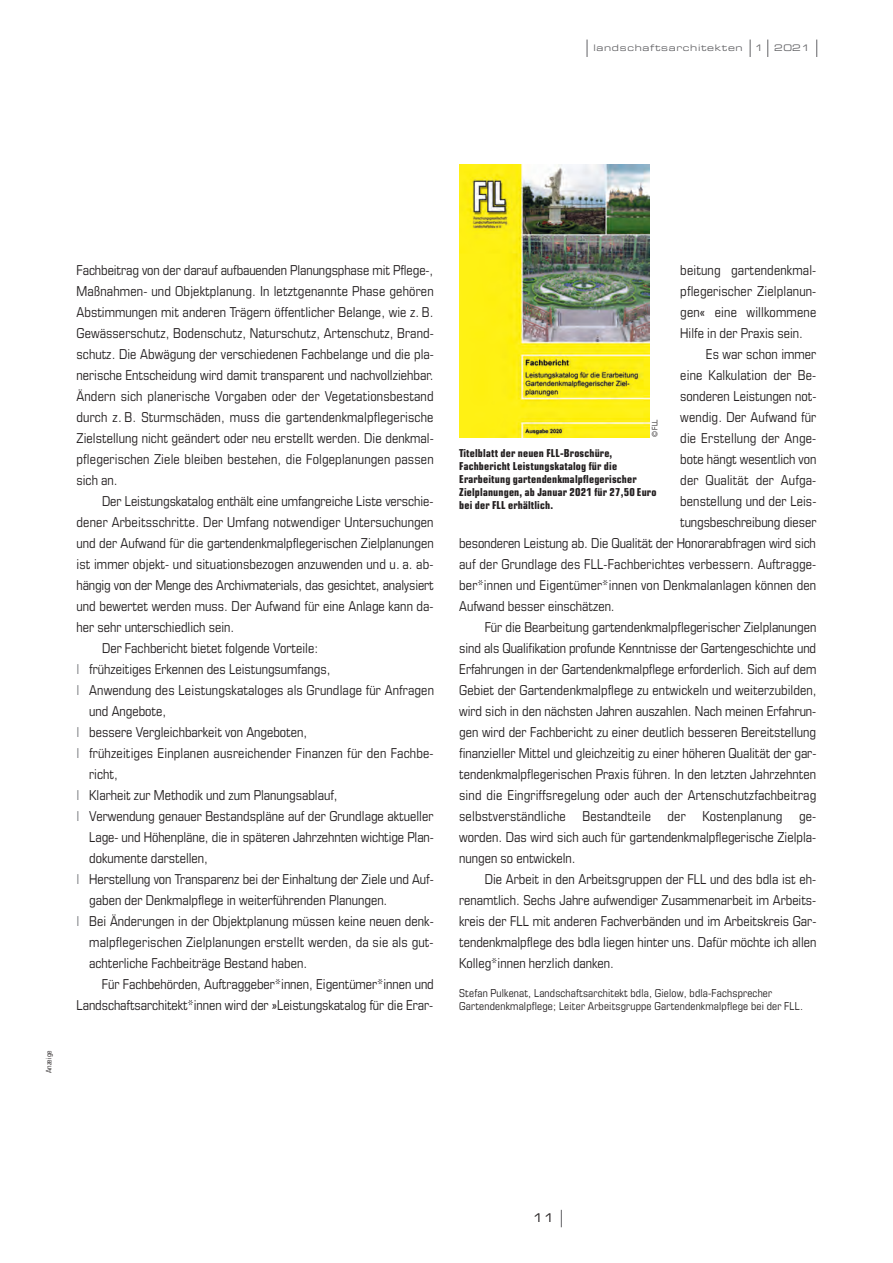
<style>
.page{position:relative;width:893px;height:1263px;background:#fff}
.page>*{position:absolute;margin:0;border:0;box-sizing:border-box;transform-origin:0 0}
.t1{font:condensed 13.65px/21px "Eurostile";color:#231f20;text-align:justify}
.t2{font:12px "Eurostile Extended Two";color:#231f20}
.t3{font:700 condensed 10.95px/13px "Eurostile";letter-spacing:.015em;color:#231f20}
.t4{font:condensed 10.95px/13px "Eurostile";letter-spacing:.015em;color:#231f20}
.t5{font:9px "Eurostile Extended Two";letter-spacing:.075em;color:#636366}
.t6{font:condensed 7.5px "Eurostile";color:#231f20}
.s1{color:#808285}
</style>
<div class="page">
<svg style="left:561px;top:1210px;width:1px;height:17px"></svg>
<svg style="left:587px;top:40px;width:1px;height:17px"></svg>
<svg style="left:750px;top:40px;width:1px;height:17px"></svg>
<svg style="left:767px;top:40px;width:1px;height:17px"></svg>
<svg style="left:816px;top:40px;width:1px;height:17px"></svg>
<img style="left:459px;top:164px;width:190px;height:273px">
<p class="t5" style="left:593px;top:45px;width:151px">landschaftsarchitekten</p>
<p class="t5" style="left:755px;top:45px;width:57px">1 2021</p>
<p class="t6" style="left:46px;top:1073px;width:24px;rotate:-90deg">An zei ge</p>
<p class="t1" style="left:77px;top:261px;width:359px">Fachbeitrag von der darauf aufbauenden Planungsphase mit Pflege-, Maßnahmen- und Objektplanung. In letztgenannte Phase gehören Abstimmungen mit anderen Trägern öffentlicher Belange, wie z. B.<br>Gewässerschutz, Bodenschutz, Naturschutz, Artenschutz, Brand&shy;schutz. Die Abwägung der verschiedenen Fachbelange und die pla&shy;nerische Entscheidung wird damit transparent und nachvollziehbar.<br>Ändern sich planerische Vorgaben oder der Vegetationsbestand durch z. B. Sturmschäden, muss die gartendenkmalpflegerische Zielstellung nicht geändert oder neu erstellt werden. Die denkmal&shy;pflegerischen Ziele bleiben bestehen, die Folgeplanungen passen sich an.</p>
<p class="t1" style="left:102px;top:492px;width:333px">Der Leistungskatalog enthält eine umfangreiche Liste verschie-</p>
<p class="t1" style="left:77px;top:513px;width:359px">dener Arbeitsschritte. Der Umfang notwendiger Untersuchungen</p>
<p class="t1" style="left:77px;top:534px;width:359px">und der Aufwand für die gartendenkmalpflegerischen Zielplanungen</p>
<p class="t1" style="left:77px;top:555px;width:358px">ist immer objekt- und situationsbezogen anzuwenden und u. a. ab-</p>
<p class="t1" style="left:77px;top:576px;width:359px">hängig von der Menge des Archivmaterials, das gesichtet, analysiert</p>
<p class="t1" style="left:77px;top:597px;width:359px">und bewertet werden muss. Der Aufwand für eine Anlage kann da-</p>
<p class="t1" style="left:77px;top:618px;width:159px">her sehr unterschiedlich sein.</p>
<p class="t1" style="left:102px;top:639px;width:218px">Der Fachbericht bietet folgende Vorteile:</p>
<p class="t1" style="left:77px;top:659px;width:255px"><span class="s1">I</span> frühzeitiges Erkennen des Leistungsumfangs,</p>
<p class="t1" style="left:77px;top:680px;width:359px"><span class="s1">I</span> Anwendung des Leistungskataloges als Grundlage für Anfragen</p>
<p class="t1" style="left:89px;top:701px;width:79px">und Angebote,</p>
<p class="t1" style="left:77px;top:722px;width:232px"><span class="s1">I</span> bessere Vergleichbarkeit von Angeboten,</p>
<p class="t1" style="left:77px;top:743px;width:359px"><span class="s1">I</span> frühzeitiges Einplanen ausreichender Finanzen für den Fachbe-</p>
<p class="t1" style="left:89px;top:764px;width:30px">richt,</p>
<p class="t1" style="left:77px;top:785px;width:263px"><span class="s1">I</span> Klarheit zur Methodik und zum Planungsablauf,</p>
<p class="t1" style="left:77px;top:806px;width:358px"><span class="s1">I</span> Verwendung genauer Bestandspläne auf der Grundlage aktueller</p>
<p class="t1" style="left:89px;top:827px;width:346px">Lage- und Höhenpläne, die in späteren Jahrzehnten wichtige Plan-</p>
<p class="t1" style="left:89px;top:848px;width:120px">dokumente darstellen,</p>
<p class="t1" style="left:77px;top:869px;width:359px"><span class="s1">I</span> Herstellung von Transparenz bei der Einhaltung der Ziele und Auf-</p>
<p class="t1" style="left:89px;top:890px;width:300px">gaben der Denkmalpflege in weiterführenden Planungen.</p>
<p class="t1" style="left:76px;top:911px;width:359px"><span class="s1">I</span> Bei Änderungen in der Objektplanung müssen keine neuen denk-</p>
<p class="t1" style="left:89px;top:932px;width:346px">malpflegerischen Zielplanungen erstellt werden, da sie als gut-</p>
<p class="t1" style="left:89px;top:953px;width:219px">achterliche Fachbeiträge Bestand haben.</p>
<p class="t1" style="left:102px;top:974px;width:333px">Für Fachbehörden, Auftraggeber*innen, Eigentümer*innen und</p>
<p class="t1" style="left:76px;top:995px;width:358px">Landschaftsarchitekt*innen wird der »Leistungskatalog für die Erar-</p>
<p class="t1" style="left:680px;top:260px;width:138px">beitung gartendenkmal-</p>
<p class="t1" style="left:680px;top:281px;width:138px">pflegerischer Zielplanun-</p>
<p class="t1" style="left:680px;top:302px;width:138px">gen« eine willkommene</p>
<p class="t1" style="left:680px;top:323px;width:124px">Hilfe in der Praxis sein.</p>
<p class="t1" style="left:706px;top:344px;width:112px">Es war schon immer</p>
<p class="t1" style="left:680px;top:365px;width:138px">eine Kalkulation der Be-</p>
<p class="t1" style="left:680px;top:386px;width:138px">sonderen Leistungen not-</p>
<p class="t1" style="left:680px;top:407px;width:138px">wendig. Der Aufwand für</p>
<p class="t1" style="left:680px;top:428px;width:138px">die Erstellung der Ange-</p>
<p class="t1" style="left:680px;top:449px;width:138px">bote hängt wesentlich von</p>
<p class="t1" style="left:680px;top:470px;width:138px">der Qualität der Aufga-</p>
<p class="t1" style="left:680px;top:491px;width:138px">benstellung und der Leis-</p>
<p class="t1" style="left:680px;top:512px;width:138px">tungsbeschreibung dieser</p>
<p class="t1" style="left:459px;top:533px;width:358px">besonderen Leistung ab. Die Qualität der Honorarabfragen wird sich</p>
<p class="t1" style="left:459px;top:554px;width:359px">auf der Grundlage des FLL-Fachberichtes verbessern. Auftragge-</p>
<p class="t1" style="left:459px;top:575px;width:358px">ber*innen und Eigentümer*innen von Denkmalanlagen können den</p>
<p class="t1" style="left:459px;top:596px;width:157px">Aufwand besser einschätzen.</p>
<p class="t1" style="left:485px;top:617px;width:333px">Für die Bearbeitung gartendenkmalpflegerischer Zielplanungen</p>
<p class="t1" style="left:459px;top:638px;width:358px">sind als Qualifikation profunde Kenntnisse der Gartengeschichte und</p>
<p class="t1" style="left:459px;top:659px;width:359px">Erfahrungen in der Gartendenkmalpflege erforderlich. Sich auf dem</p>
<p class="t1" style="left:459px;top:680px;width:359px">Gebiet der Gartendenkmalpflege zu entwickeln und weiterzubilden,</p>
<p class="t1" style="left:459px;top:701px;width:359px">wird sich in den nächsten Jahren auszahlen. Nach meinen Erfahrun-</p>
<p class="t1" style="left:459px;top:722px;width:358px">gen wird der Fachbericht zu einer deutlich besseren Bereitstellung</p>
<p class="t1" style="left:459px;top:743px;width:359px">finanzieller Mittel und gleichzeitig zu einer höheren Qualität der gar-</p>
<p class="t1" style="left:459px;top:764px;width:358px">tendenkmalpflegerischen Praxis führen. In den letzten Jahrzehnten</p>
<p class="t1" style="left:459px;top:785px;width:359px">sind die Eingriffsregelung oder auch der Artenschutzfachbeitrag</p>
<p class="t1" style="left:459px;top:806px;width:359px">selbstverständliche Bestandteile der Kostenplanung ge-</p>
<p class="t1" style="left:459px;top:827px;width:359px">worden. Das wird sich auch für gartendenkmalpflegerische Zielpla-</p>
<p class="t1" style="left:459px;top:848px;width:118px">nungen so entwickeln.</p>
<p class="t1" style="left:485px;top:869px;width:333px">Die Arbeit in den Arbeitsgruppen der FLL und des bdla ist eh-</p>
<p class="t1" style="left:459px;top:890px;width:359px">renamtlich. Sechs Jahre aufwendiger Zusammenarbeit im Arbeits-</p>
<p class="t1" style="left:459px;top:911px;width:359px">kreis der FLL mit anderen Fachverbänden und im Arbeitskreis Gar-</p>
<p class="t1" style="left:459px;top:932px;width:359px">tendenkmalpflege des bdla liegen hinter uns. Dafür möchte ich allen</p>
<p class="t1" style="left:459px;top:953px;width:156px">Kolleg*innen herzlich danken.</p>
<p class="t4" style="left:459px;top:987px;width:345px">Stefan Pulkenat, Landschaftsarchitekt bdla, Gielow, bdla-Fachsprecher<br>Gartendenkmalpflege; Leiter Arbeitsgruppe Gartendenkmalpflege bei der FLL.</p>
<p class="t6" style="left:652px;top:437px;width:20px;rotate:-90deg">© FLL</p>
<p class="t3" style="left:459px;top:447px;width:199px">Titelblatt der neuen FLL-Broschüre, Fachbericht Leistungskatalog für die Erarbeitung gartendenkmalpflegerischer Zielplanungen, ab Januar 2021 für 27,50 Euro bei der FLL erhältlich.</p>
<p class="t2" style="left:532px;top:1213px;width:24px">11</p>
</div>
